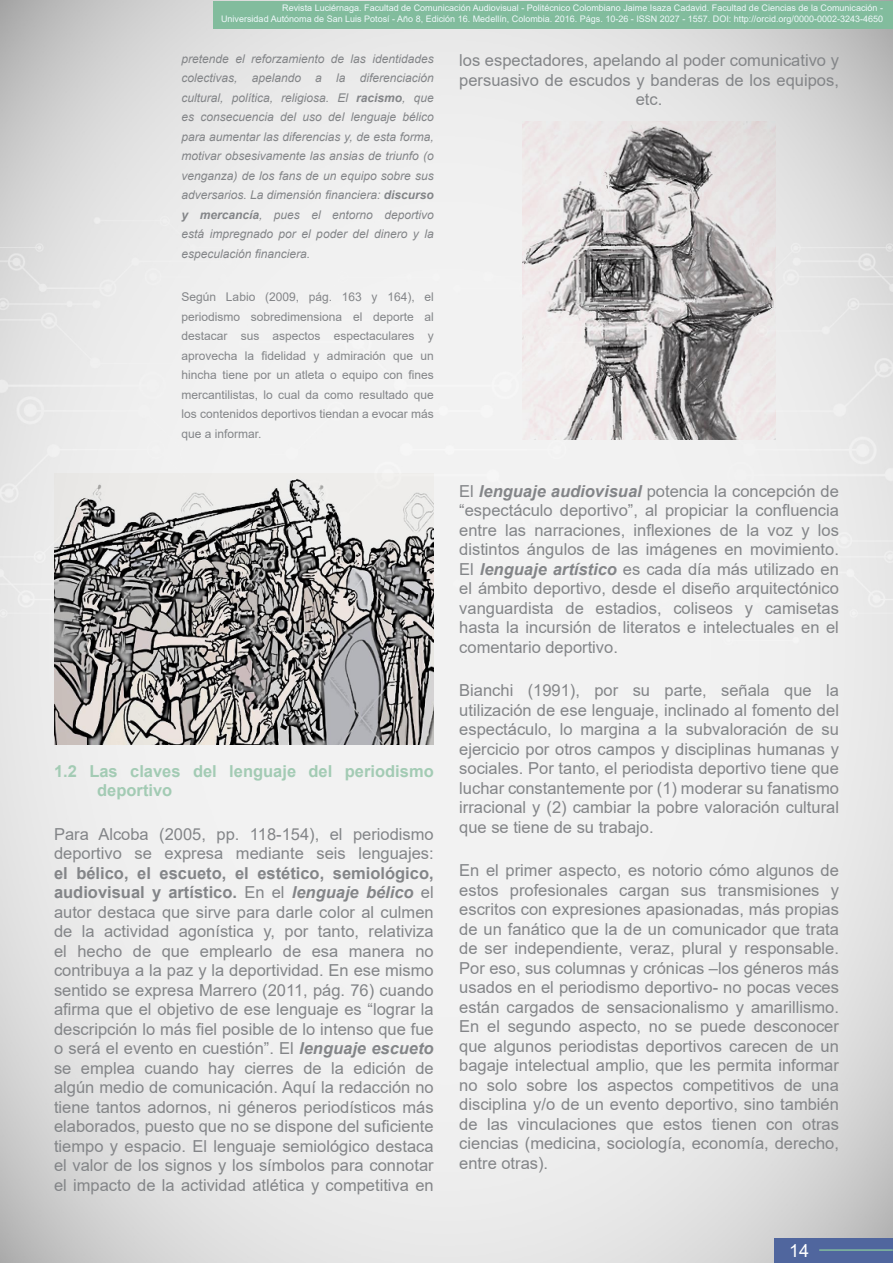
<style>
.page{position:relative;width:893px;height:1263px;background:#fff}
.page>*{position:absolute;margin:0;border:0;box-sizing:border-box;transform-origin:0 0}
.t1{font:18px "Arial";color:#fff}
.t2{font:16.5px/19.5px "Arial";color:#838588;text-align:justify}
.t3{font:700 16.5px/19.5px "Arial";color:#a3cbb4}
.t4{font:italic 12px/19.5px "Arial";color:#838588;text-align:justify}
.t5{font:12px/19.5px "Arial";color:#838588;text-align:justify}
.t6{font:9px/10.8px "Arial";color:#eff8fa;text-align:right}
.s1{font-weight:700}
.s2{font-weight:700;font-style:italic}
</style>
<div class="page">
<img style="left:0;top:1px;width:893px;height:1262px">
<div style="left:213px;top:1px;width:680px;height:28px;background:#82bc9d"></div>
<div style="left:774px;top:1238px;width:119px;height:24px;background:#50669e"></div>
<hr style="left:819px;top:1249px;width:74px;height:2px;background:#82bc9d">
<img style="left:54px;top:474px;width:380px;height:271px">
<img style="left:523px;top:121px;width:252px;height:319px">
<p class="t6" style="left:221px;top:2px;width:663px">Revista Luciérnaga. Facultad de Comunicación Audiovisual - Politécnico Colombiano Jaime Isaza Cadavid. Facultad de Ciencias de la Comunicación -<br>Universidad Autónoma de San Luis Potosí - Año 8, Edición 16. Medellín, Colombia. 2016. Págs. 10-26 - ISSN 2027 - 1557. DOI: http://orcid.org/0000-0002-3243-4650</p>
<p class="t4" style="left:182px;top:49px;width:254px">pretende el reforzamiento de las identidades colectivas, apelando a la diferenciación cultural, política, religiosa. El <span class="s1">racismo</span>, que es consecuencia del uso del lenguaje bélico para aumentar las diferencias y, de esta forma, motivar obsesivamente las ansias de triunfo (o venganza) de los fans de un equipo sobre sus adversarios. La dimensión financiera: <span class="s1">discurso y mercancía</span>, pues el entorno deportivo está impregnado por el poder del dinero y la especulación financiera.</p>
<p class="t5" style="left:182px;top:287px;width:254px">Según Labio (2009, pág. 163 y 164), el periodismo sobredimensiona el deporte al destacar sus aspectos espectaculares y aprovecha la fidelidad y admiración que un hincha tiene por un atleta o equipo con fines mercantilistas, lo cual da como resultado que los contenidos deportivos tiendan a evocar más que a informar.</p>
<p class="t3" style="left:97px;top:761px;width:338px;text-indent:-43px">1.2 Las claves del lenguaje del periodismo deportivo</p>
<p class="t2" style="left:54px;top:824px;width:381px">Para Alcoba (2005, pp. 118-154), el periodismo deportivo se expresa mediante seis lenguajes:</p>
<p class="t2" style="left:54px;top:863px;width:381px"><span class="s1">el bélico, el escueto, el estético, semiológico, audiovisual y artístico.</span> En el <span class="s2">lenguaje bélico</span> el autor destaca que sirve para darle color al culmen de la actividad agonística y, por tanto, relativiza el hecho de que emplearlo de esa manera no contribuya a la paz y la deportividad. En ese mismo sentido se expresa Marrero (2011, pág. 76) cuando afirma que el objetivo de ese lenguaje es “lograr la descripción lo más fiel posible de lo intenso que fue o será el evento en cuestión”. El <span class="s2">lenguaje escueto </span>se emplea cuando hay cierres de la edición de algún medio de comunicación. Aquí la redacción no tiene tantos adornos, ni géneros periodísticos más elaborados, puesto que no se dispone del suficiente tiempo y espacio. El lenguaje semiológico destaca el valor de los signos y los símbolos para connotar el impacto de la actividad atlética y competitiva en</p>
<p class="t2" style="left:459px;top:50px;width:381px;text-align:center">los espectadores, apelando al poder comunicativo y persuasivo de escudos y banderas de los equipos, etc.</p>
<p class="t2" style="left:459px;top:481px;width:381px">El <span class="s2">lenguaje audiovisual</span> potencia la concepción de “espectáculo deportivo”, al propiciar la confluencia entre las narraciones, inflexiones de la voz y los distintos ángulos de las imágenes en movimiento.<br>El <span class="s2">lenguaje artístico</span> es cada día más utilizado en el ámbito deportivo, desde el diseño arquitectónico vanguardista de estadios, coliseos y camisetas hasta la incursión de literatos e intelectuales en el comentario deportivo.</p>
<p class="t2" style="left:459px;top:680px;width:381px">Bianchi (1991), por su parte, señala que la utilización de ese lenguaje, inclinado al fomento del espectáculo, lo margina a la subvaloración de su ejercicio por otros campos y disciplinas humanas y sociales. Por tanto, el periodista deportivo tiene que luchar constantemente por (1) moderar su fanatismo irracional y (2) cambiar la pobre valoración cultural que se tiene de su trabajo.</p>
<p class="t2" style="left:459px;top:860px;width:381px">En el primer aspecto, es notorio cómo algunos de estos profesionales cargan sus transmisiones y escritos con expresiones apasionadas, más propias de un fanático que la de un comunicador que trata de ser independiente, veraz, plural y responsable.<br>Por eso, sus columnas y crónicas –los géneros más usados en el periodismo deportivo- no pocas veces están cargados de sensacionalismo y amarillismo.<br>En el segundo aspecto, no se puede desconocer que algunos periodistas deportivos carecen de un bagaje intelectual amplio, que les permita informar no solo sobre los aspectos competitivos de una disciplina y/o de un evento deportivo, sino también de las vinculaciones que estos tienen con otras ciencias (medicina, sociología, economía, derecho, entre otras).</p>
<p class="t1" style="left:789px;top:1239px;width:22px">14</p>
</div>
